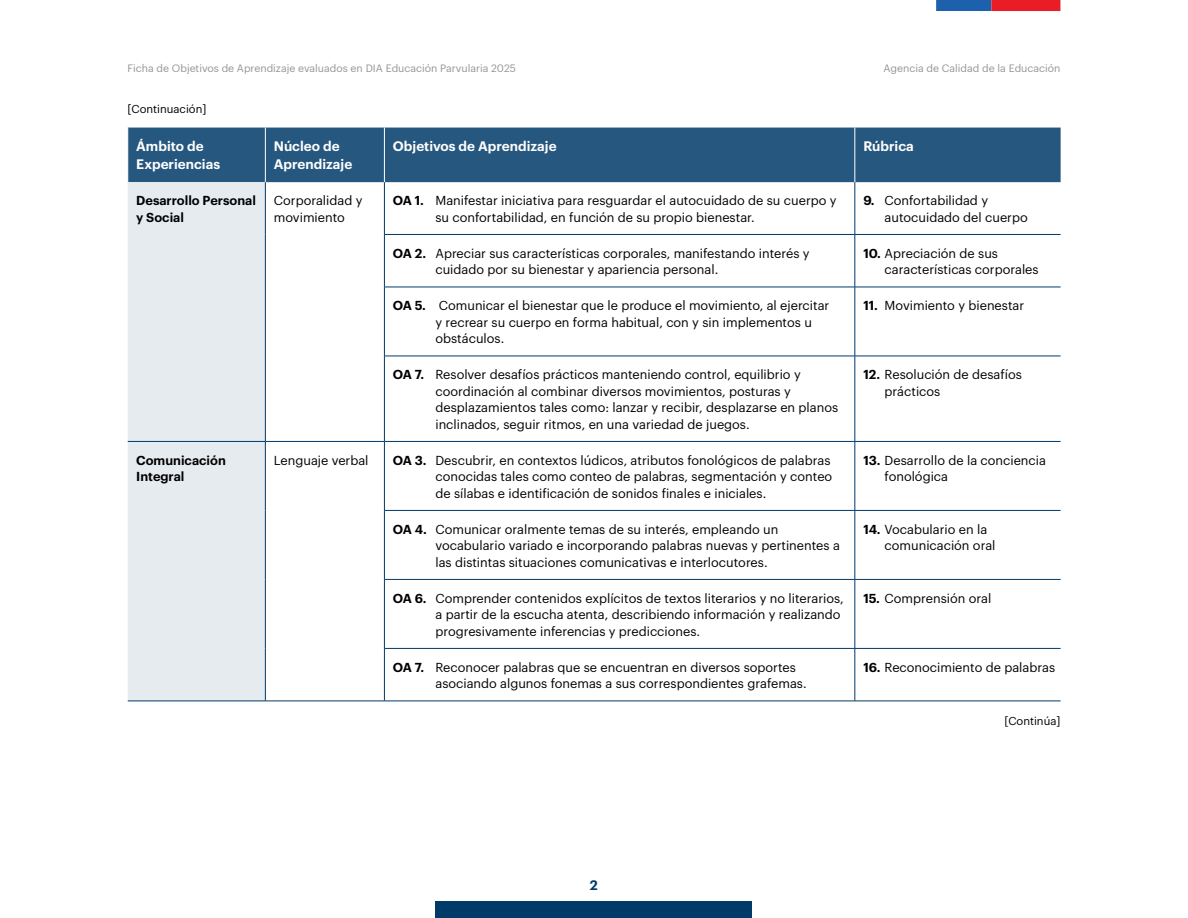
<style>
.page{position:relative;width:1188px;height:918px;background:#fff}
.page>*{position:absolute;margin:0;border:0;box-sizing:border-box;transform-origin:0 0}
.t1{font:600 13.5px/18px "Graphik";color:#fff}
.t2{font:600 13.5px "Graphik";color:#003a68}
.t3{font:12.75px/16.5px "Graphik";color:#000}
.t4{font:600 12.75px/16.5px "Graphik";color:#000}
.t5{font:11.25px "Graphik";color:#000}
.t6{font:10.5px "Graphik";color:#939598}
.s1{font-weight:600}
</style>
<div class="page">
<div style="left:936px;top:0;width:55px;height:11px;background:#1d61ae"></div>
<svg style="left:991px;top:0;width:69px;height:11px"></svg>
<div style="left:436px;top:902px;width:316px;height:16px;background:#003a68"></div>
<div style="left:128px;top:128px;width:933px;height:54px;background:#26577f"></div>
<div style="left:128px;top:182px;width:137px;height:519px;background:#e6ebf0"></div>
<hr style="left:265px;top:128px;width:1px;height:54px;background:#fff">
<hr style="left:384px;top:128px;width:1px;height:54px;background:#fff">
<hr style="left:855px;top:128px;width:1px;height:54px;background:#fff">
<hr style="left:265px;top:182px;width:1px;height:52px;background:#003a68">
<hr style="left:265px;top:234px;width:1px;height:53px;background:#003a68">
<hr style="left:265px;top:287px;width:1px;height:69px;background:#003a68">
<hr style="left:265px;top:356px;width:1px;height:85px;background:#003a68">
<hr style="left:384px;top:182px;width:1px;height:52px;background:#003a68">
<hr style="left:855px;top:182px;width:1px;height:52px;background:#003a68">
<hr style="left:384px;top:234px;width:471px;height:1px;background:#003a68">
<hr style="left:384px;top:235px;width:1px;height:52px;background:#003a68">
<hr style="left:855px;top:234px;width:206px;height:1px;background:#003a68">
<hr style="left:855px;top:235px;width:1px;height:52px;background:#003a68">
<hr style="left:384px;top:287px;width:471px;height:1px;background:#003a68">
<hr style="left:384px;top:287px;width:1px;height:69px;background:#003a68">
<hr style="left:855px;top:287px;width:206px;height:1px;background:#003a68">
<hr style="left:855px;top:287px;width:1px;height:69px;background:#003a68">
<hr style="left:384px;top:356px;width:471px;height:1px;background:#003a68">
<hr style="left:384px;top:356px;width:1px;height:85px;background:#003a68">
<hr style="left:855px;top:356px;width:206px;height:1px;background:#003a68">
<hr style="left:855px;top:356px;width:1px;height:85px;background:#003a68">
<hr style="left:128px;top:441px;width:137px;height:1px;background:#003a68">
<hr style="left:265px;top:441px;width:119px;height:1px;background:#003a68">
<hr style="left:265px;top:442px;width:1px;height:68px;background:#003a68">
<hr style="left:265px;top:510px;width:1px;height:69px;background:#003a68">
<hr style="left:265px;top:579px;width:1px;height:69px;background:#003a68">
<hr style="left:265px;top:648px;width:1px;height:53px;background:#003a68">
<hr style="left:384px;top:441px;width:471px;height:1px;background:#003a68">
<hr style="left:384px;top:442px;width:1px;height:68px;background:#003a68">
<hr style="left:855px;top:441px;width:206px;height:1px;background:#003a68">
<hr style="left:855px;top:442px;width:1px;height:68px;background:#003a68">
<hr style="left:384px;top:510px;width:471px;height:1px;background:#003a68">
<hr style="left:384px;top:511px;width:1px;height:68px;background:#003a68">
<hr style="left:855px;top:510px;width:206px;height:1px;background:#003a68">
<hr style="left:855px;top:511px;width:1px;height:68px;background:#003a68">
<hr style="left:384px;top:579px;width:471px;height:1px;background:#003a68">
<hr style="left:384px;top:580px;width:1px;height:68px;background:#003a68">
<hr style="left:855px;top:579px;width:206px;height:1px;background:#003a68">
<hr style="left:855px;top:580px;width:1px;height:68px;background:#003a68">
<hr style="left:384px;top:648px;width:471px;height:1px;background:#003a68">
<hr style="left:384px;top:649px;width:1px;height:52px;background:#003a68">
<hr style="left:855px;top:648px;width:206px;height:1px;background:#003a68">
<hr style="left:855px;top:649px;width:1px;height:52px;background:#003a68">
<hr style="left:128px;top:701px;width:137px;height:1px;background:#003a68">
<hr style="left:265px;top:701px;width:119px;height:1px;background:#003a68">
<hr style="left:384px;top:701px;width:471px;height:1px;background:#003a68">
<hr style="left:855px;top:701px;width:206px;height:1px;background:#003a68">
<p class="t6" style="left:128px;top:60px;width:390px">Ficha de Objetivos de Aprendizaje evaluados en DIA Educación Parvularia 2025</p>
<p class="t5" style="left:128px;top:100px;width:80px">[Continuación]</p>
<p class="t6" style="left:884px;top:60px;width:178px">Agencia de Calidad de la Educación</p>
<p class="t1" style="left:136px;top:136px;width:85px">Ámbito de<br>Experiencias</p>
<p class="t1" style="left:274px;top:136px;width:80px">Núcleo de<br>Aprendizaje</p>
<p class="t1" style="left:393px;top:136px;width:165px">Objetivos de Aprendizaje</p>
<p class="t1" style="left:863px;top:136px;width:52px">Rúbrica</p>
<p class="t4" style="left:136px;top:191px;width:121px">Desarrollo Personal y Social</p>
<p class="t3" style="left:274px;top:191px;width:90px">Corporalidad y movimiento</p>
<p class="t3" style="left:435px;top:191px;width:403px;text-indent:-43px"><span class="s1">OA 1.</span> Manifestar iniciativa para resguardar el autocuidado de su cuerpo y su confortabilidad, en función de su propio bienestar.</p>
<p class="t3" style="left:885px;top:191px;width:145px;text-indent:-21px"><span class="s1">9.</span> Confortabilidad y autocuidado del cuerpo</p>
<p class="t3" style="left:435px;top:244px;width:376px;text-indent:-43px"><span class="s1">OA 2.</span> Apreciar sus características corporales, manifestando interés y cuidado por su bienestar y apariencia personal.</p>
<p class="t3" style="left:885px;top:244px;width:156px;text-indent:-21px"><span class="s1">10.</span> Apreciación de sus características corporales</p>
<p class="t3" style="left:435px;top:296px;width:395px;text-indent:-43px"><span class="s1">OA 5.</span> Comunicar el bienestar que le produce el movimiento, al ejercitar y recrear su cuerpo en forma habitual, con y sin implementos u obstáculos.</p>
<p class="t3" style="left:863px;top:296px;width:162px"><span class="s1">11.</span> Movimiento y bienestar</p>
<p class="t3" style="left:435px;top:365px;width:404px;text-indent:-43px"><span class="s1">OA 7.</span> Resolver desafíos prácticos manteniendo control, equilibrio y coordinación al combinar diversos movimientos, posturas y desplazamientos tales como: lanzar y recibir, desplazarse en planos inclinados, seguir ritmos, en una variedad de juegos.</p>
<p class="t3" style="left:885px;top:365px;width:139px;text-indent:-21px"><span class="s1">12.</span> Resolución de desafíos prácticos</p>
<p class="t4" style="left:136px;top:451px;width:91px">Comunicación<br>Integral</p>
<p class="t3" style="left:274px;top:451px;width:96px">Lenguaje verbal</p>
<p class="t3" style="left:435px;top:451px;width:398px;text-indent:-43px"><span class="s1">OA 3.</span> Descubrir, en contextos lúdicos, atributos fonológicos de palabras conocidas tales como conteo de palabras, segmentación y conteo de sílabas e identificación de sonidos finales e iniciales.</p>
<p class="t3" style="left:885px;top:451px;width:163px;text-indent:-21px"><span class="s1">13.</span> Desarrollo de la conciencia fonológica</p>
<p class="t3" style="left:435px;top:520px;width:406px;text-indent:-43px"><span class="s1">OA 4.</span> Comunicar oralmente temas de su interés, empleando un vocabulario variado e incorporando palabras nuevas y pertinentes a las distintas situaciones comunicativas e interlocutores.</p>
<p class="t3" style="left:885px;top:520px;width:112px;text-indent:-21px"><span class="s1">14.</span> Vocabulario en la comunicación oral</p>
<p class="t3" style="left:435px;top:589px;width:410px;text-indent:-43px"><span class="s1">OA 6.</span> Comprender contenidos explícitos de textos literarios y no literarios, a partir de la escucha atenta, describiendo información y realizando progresivamente inferencias y predicciones.</p>
<p class="t3" style="left:863px;top:589px;width:129px"><span class="s1">15.</span> Comprensión oral</p>
<p class="t3" style="left:435px;top:658px;width:373px;text-indent:-43px"><span class="s1">OA 7.</span> Reconocer palabras que se encuentran en diversos soportes asociando algunos fonemas a sus correspondientes grafemas.</p>
<p class="t3" style="left:863px;top:658px;width:193px"><span class="s1">16.</span> Reconocimiento de palabras</p>
<p class="t5" style="left:1004px;top:712px;width:58px">[Continúa]</p>
<p class="t2" style="left:590px;top:875px;width:10px">2</p>
</div>
